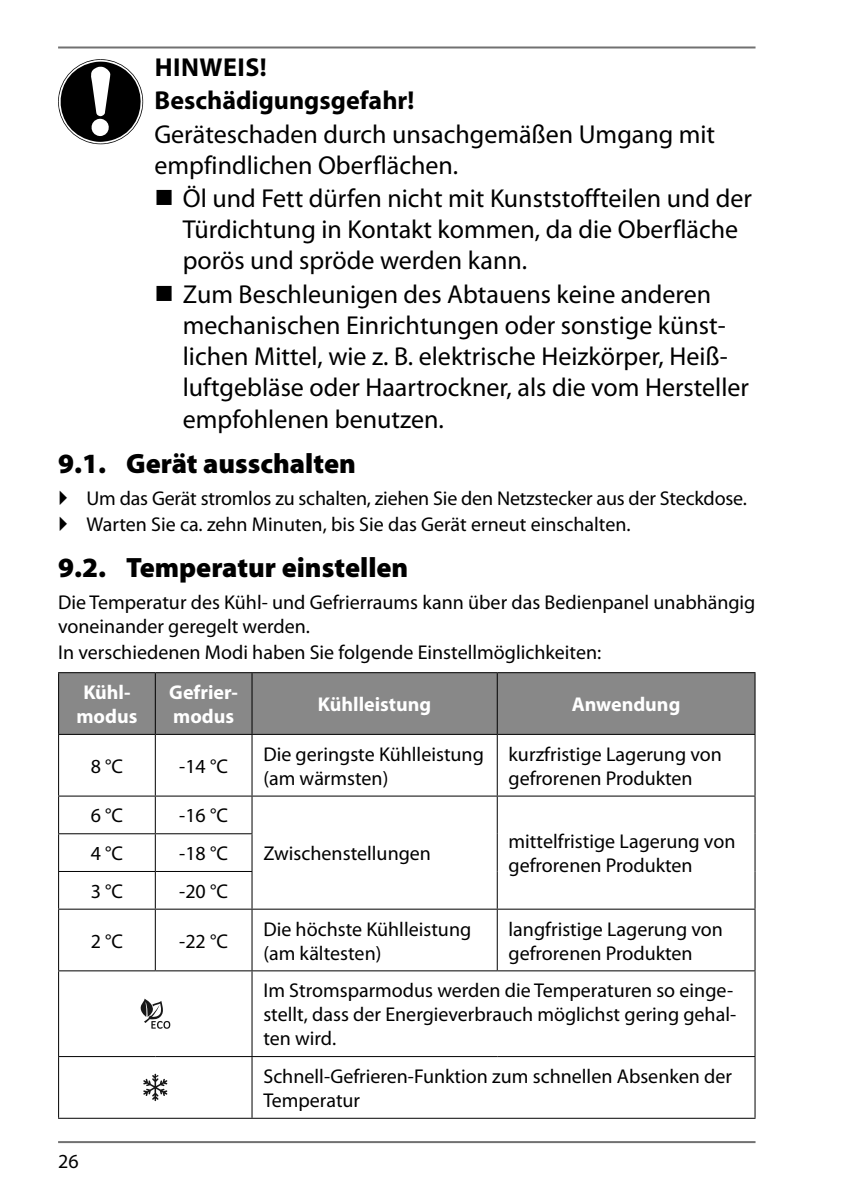
<style>
.page{position:relative;width:842px;height:1191px;background:#fff}
.page>*{position:absolute;margin:0;border:0;box-sizing:border-box;transform-origin:0 0}
.t1{font:900 28px "Myriad Pro";color:#000}
.t2{font:26px/31.2px "Myriad Pro";color:#000}
.t3{font:700 26px/33.2px "Myriad Pro";color:#000}
.t4{font:20px/24px "Myriad Pro";color:#000}
.t5{font:700 20px/24px "Myriad Pro";color:#fff;text-align:center}
</style>
<div class="page">
<hr style="left:58px;top:46px;width:697px;height:2px;background:#717171">
<hr style="left:58px;top:1141px;width:697px;height:2px;background:#717171">
<svg style="left:58px;top:59px;width:86px;height:85px"></svg>
<div style="left:59px;top:673px;width:695px;height:61px;background:#888"></div>
<hr style="left:58px;top:672px;width:97px;height:1px;background:#000">
<hr style="left:58px;top:673px;width:1px;height:61px;background:#000">
<hr style="left:155px;top:672px;width:97px;height:1px;background:#000">
<hr style="left:155px;top:673px;width:1px;height:61px;background:#000">
<hr style="left:252px;top:672px;width:245px;height:1px;background:#000">
<hr style="left:251px;top:673px;width:1px;height:61px;background:#000">
<hr style="left:497px;top:672px;width:258px;height:1px;background:#000">
<hr style="left:497px;top:673px;width:1px;height:61px;background:#000">
<hr style="left:754px;top:673px;width:1px;height:61px;background:#000">
<hr style="left:58px;top:734px;width:97px;height:1px;background:#000">
<hr style="left:58px;top:735px;width:1px;height:60px;background:#000">
<hr style="left:155px;top:734px;width:97px;height:1px;background:#000">
<hr style="left:155px;top:735px;width:1px;height:60px;background:#000">
<hr style="left:252px;top:734px;width:245px;height:1px;background:#000">
<hr style="left:251px;top:735px;width:1px;height:60px;background:#000">
<hr style="left:497px;top:734px;width:258px;height:1px;background:#000">
<hr style="left:497px;top:735px;width:1px;height:60px;background:#000">
<hr style="left:754px;top:735px;width:1px;height:60px;background:#000">
<hr style="left:58px;top:795px;width:97px;height:1px;background:#000">
<hr style="left:58px;top:796px;width:1px;height:37px;background:#000">
<hr style="left:155px;top:795px;width:97px;height:1px;background:#000">
<hr style="left:155px;top:796px;width:1px;height:37px;background:#000">
<hr style="left:252px;top:795px;width:245px;height:1px;background:#000">
<hr style="left:251px;top:796px;width:1px;height:37px;background:#000">
<hr style="left:497px;top:795px;width:258px;height:1px;background:#000">
<hr style="left:497px;top:796px;width:1px;height:37px;background:#000">
<hr style="left:754px;top:796px;width:1px;height:37px;background:#000">
<hr style="left:58px;top:833px;width:97px;height:1px;background:#000">
<hr style="left:58px;top:834px;width:1px;height:37px;background:#000">
<hr style="left:155px;top:833px;width:97px;height:1px;background:#000">
<hr style="left:155px;top:834px;width:1px;height:37px;background:#000">
<hr style="left:251px;top:834px;width:1px;height:37px;background:#000">
<hr style="left:497px;top:833px;width:1px;height:38px;background:#000">
<hr style="left:754px;top:833px;width:1px;height:38px;background:#000">
<hr style="left:58px;top:871px;width:97px;height:1px;background:#000">
<hr style="left:58px;top:872px;width:1px;height:36px;background:#000">
<hr style="left:155px;top:871px;width:97px;height:1px;background:#000">
<hr style="left:155px;top:872px;width:1px;height:36px;background:#000">
<hr style="left:251px;top:872px;width:1px;height:36px;background:#000">
<hr style="left:497px;top:871px;width:1px;height:37px;background:#000">
<hr style="left:754px;top:871px;width:1px;height:37px;background:#000">
<hr style="left:58px;top:908px;width:97px;height:1px;background:#000">
<hr style="left:58px;top:909px;width:1px;height:61px;background:#000">
<hr style="left:155px;top:908px;width:97px;height:1px;background:#000">
<hr style="left:155px;top:909px;width:1px;height:61px;background:#000">
<hr style="left:252px;top:908px;width:245px;height:1px;background:#000">
<hr style="left:251px;top:909px;width:1px;height:61px;background:#000">
<hr style="left:497px;top:908px;width:258px;height:1px;background:#000">
<hr style="left:497px;top:909px;width:1px;height:61px;background:#000">
<hr style="left:754px;top:909px;width:1px;height:61px;background:#000">
<hr style="left:58px;top:970px;width:97px;height:1px;background:#000">
<hr style="left:58px;top:971px;width:1px;height:85px;background:#000">
<hr style="left:155px;top:970px;width:342px;height:1px;background:#000">
<hr style="left:251px;top:971px;width:1px;height:85px;background:#000">
<hr style="left:497px;top:970px;width:258px;height:1px;background:#000">
<hr style="left:754px;top:971px;width:1px;height:85px;background:#000">
<hr style="left:58px;top:1056px;width:97px;height:1px;background:#000">
<hr style="left:58px;top:1057px;width:1px;height:60px;background:#000">
<hr style="left:155px;top:1056px;width:342px;height:1px;background:#000">
<hr style="left:251px;top:1057px;width:1px;height:60px;background:#000">
<hr style="left:497px;top:1056px;width:258px;height:1px;background:#000">
<hr style="left:754px;top:1057px;width:1px;height:60px;background:#000">
<hr style="left:58px;top:1117px;width:697px;height:1px;background:#000">
<svg style="left:140px;top:998px;width:30px;height:30px"></svg>
<svg style="left:143px;top:1073px;width:24px;height:28px"></svg>
<h2 class="t3" style="left:154px;top:53px;width:261px">HINWEIS!<br>Beschädigungsgefahr!</h2>
<h2 class="t2" style="left:154px;top:120px;width:562px">Geräteschaden durch unsachgemäßen Umgang mit empfindlichen Oberflächen.</h2>
<h2 class="t2" style="left:183px;top:184px;width:570px;text-indent:-28px">■ Öl und Fett dürfen nicht mit Kunststoffteilen und der<br>Türdichtung in Kontakt kommen, da die Oberfläche porös und spröde werden kann.</h2>
<h2 class="t2" style="left:183px;top:280px;width:568px;text-indent:-28px">■ Zum Beschleunigen des Abtauens keine anderen mechanischen Einrichtungen oder sonstige künst&shy;lichen Mittel, wie z. B. elektrische Heizkörper, Heiß&shy;luftgebläse oder Haartrockner, als die vom Hersteller empfohlenen benutzen.</h2>
<h1 class="t1" style="left:58px;top:453px;width:299px">9.1. Gerät ausschalten</h1>
<p class="t4" style="left:86px;top:487px;width:662px;line-height:26px">Um das Gerät stromlos zu schalten, ziehen Sie den Netzstecker aus der Steckdose.<br>Warten Sie ca. zehn Minuten, bis Sie das Gerät erneut einschalten.</p>
<h1 class="t1" style="left:58px;top:557px;width:352px">9.2. Temperatur einstellen</h1>
<p class="t4" style="left:58px;top:591px;width:699px">Die Temperatur des Kühl- und Gefrierraums kann über das Bedienpanel unabhängig voneinander geregelt werden.</p>
<p class="t4" style="left:58px;top:641px;width:545px">In verschiedenen Modi haben Sie folgende Einstellmöglichkeiten:</p>
<p class="t5" style="left:76px;top:681px;width:62px">Kühl&shy;modus</p>
<p class="t5" style="left:169px;top:681px;width:70px;text-align:left">Gefrier&shy;modus</p>
<p class="t5" style="left:318px;top:693px;width:115px">Kühlleistung</p>
<p class="t5" style="left:572px;top:693px;width:110px">Anwendung</p>
<p class="t4" style="left:91px;top:755px;width:34px">8 °C</p>
<p class="t4" style="left:179px;top:755px;width:50px">-14 °C</p>
<p class="t4" style="left:91px;top:805px;width:34px">6 °C</p>
<p class="t4" style="left:179px;top:805px;width:50px">-16 °C</p>
<p class="t4" style="left:91px;top:842px;width:34px">4 °C</p>
<p class="t4" style="left:179px;top:842px;width:50px">-18 °C</p>
<p class="t4" style="left:91px;top:880px;width:34px">3 °C</p>
<p class="t4" style="left:179px;top:880px;width:50px">-20 °C</p>
<p class="t4" style="left:91px;top:930px;width:34px">2 °C</p>
<p class="t4" style="left:179px;top:930px;width:50px">-22 °C</p>
<p class="t4" style="left:58px;top:1150px;width:22px">26</p>
<p class="t4" style="left:263px;top:743px;width:222px">Die geringste Kühlleistung (am wärmsten)</p>
<p class="t4" style="left:509px;top:743px;width:215px">kurzfristige Lagerung von gefrorenen Produkten</p>
<p class="t4" style="left:263px;top:842px;width:169px">Zwischenstellungen</p>
<p class="t4" style="left:509px;top:830px;width:228px">mittelfristige Lagerung von gefrorenen Produkten</p>
<p class="t4" style="left:263px;top:918px;width:209px">Die höchste Kühlleistung (am kältesten)</p>
<p class="t4" style="left:509px;top:918px;width:216px">langfristige Lagerung von gefrorenen Produkten</p>
<p class="t4" style="left:263px;top:979px;width:474px">Im Stromsparmodus werden die Temperaturen so einge&shy;stellt, dass der Energieverbrauch möglichst gering gehal&shy;ten wird.</p>
<p class="t4" style="left:263px;top:1065px;width:470px">Schnell-Gefrieren-Funktion zum schnellen Absenken der<br>Temperatur</p>
</div>
